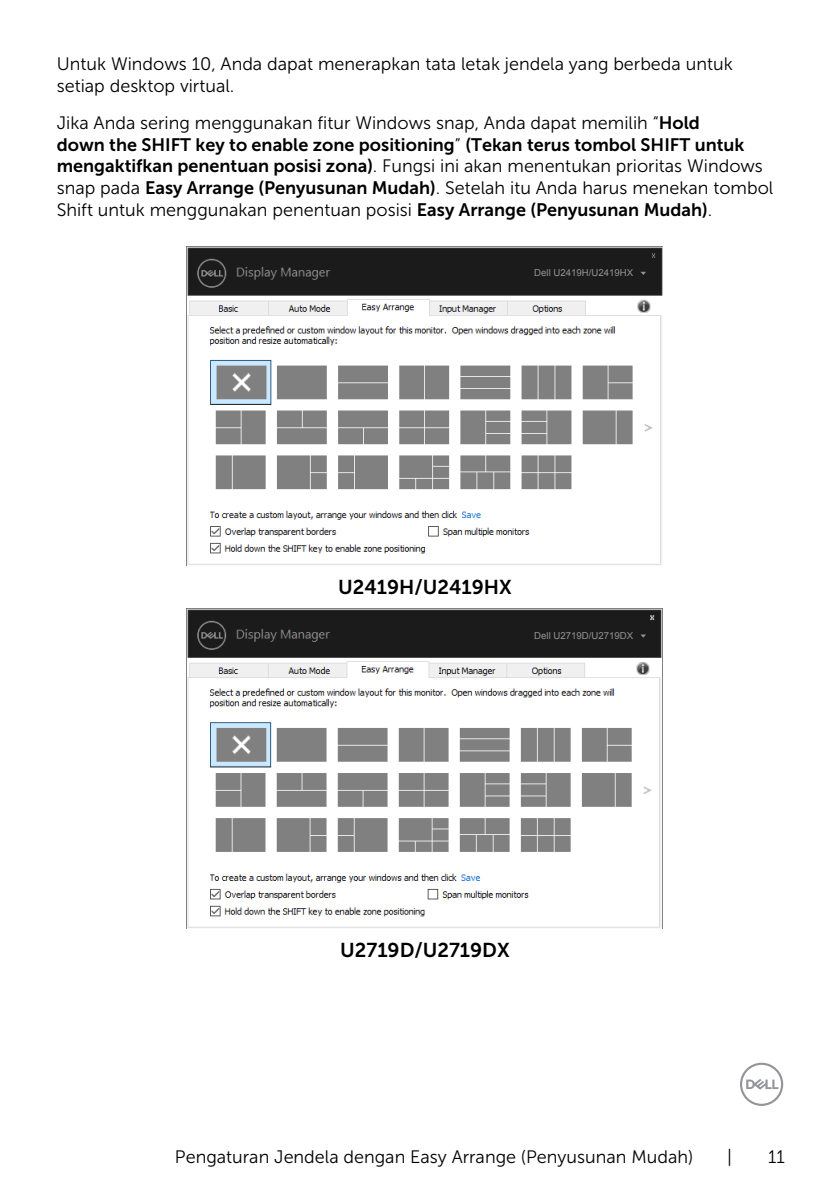
<style>
.page{position:relative;width:840px;height:1191px;background:#fff}
.page>*{position:absolute;margin:0;border:0;box-sizing:border-box;transform-origin:0 0}
.t1{font:20px "Museo Sans For Dell 700";color:#000}
.t2{font:18px/21.6px "Museo Sans For Dell 300";color:#000}
.t3{font:18px "Museo Sans For Dell 700";color:#000}
.t4{font:9.6px "Arial";color:#939393}
.s1{font-family:"Museo Sans For Dell 700"}
.s2{font-family:"Museo Sans For Dell 300"}
</style>
<div class="page">
<svg style="left:740px;top:1062px;width:42px;height:44px"></svg>
<img style="left:187px;top:246px;width:475px;height:319px">
<div style="left:531px;top:266px;width:116px;height:12px;background:#1b1b1b"></div>
<img style="left:187px;top:609px;width:475px;height:319px">
<div style="left:531px;top:629px;width:116px;height:11px;background:#1b1b1b"></div>
<svg style="left:640px;top:634px;width:5px;height:3px"></svg>
<p class="t2" style="left:57px;top:53px;width:677px">Untuk Windows 10, Anda dapat menerapkan tata letak jendela yang berbeda untuk setiap desktop virtual.</p>
<p class="t2" style="left:57px;top:112px;width:644px">Jika Anda sering menggunakan fitur Windows snap, Anda dapat memilih “<span class="s1">Hold</span></p>
<p class="t3" style="left:57px;top:134px;width:688px">down the SHIFT key to enable zone positioning<span class="s2">”</span> (Tekan terus tombol SHIFT untuk</p>
<p class="t2" style="left:57px;top:155px;width:717px"><span class="s1">mengaktifkan penentuan posisi zona)</span>. Fungsi ini akan menentukan prioritas Windows snap pada <span class="s1">Easy Arrange (Penyusunan Mudah)</span>. Setelah itu Anda harus menekan tombol<br>Shift untuk menggunakan penentuan posisi <span class="s1">Easy Arrange (Penyusunan Mudah)</span>.</p>
<p class="t4" style="left:534px;top:266px;width:100px">Dell U2419H/U2419HX</p>
<p class="t1" style="left:338px;top:576px;width:175px">U2419H/U2419HX</p>
<p class="t4" style="left:534px;top:629px;width:100px">Dell U2719D/U2719DX</p>
<p class="t1" style="left:340px;top:938px;width:171px">U2719D/U2719DX</p>
<p class="t2" style="left:175px;top:1145px;width:519px">Pengaturan Jendela dengan Easy Arrange (Penyusunan Mudah)</p>
<p class="t2" style="left:726px;top:1145px;width:6px">|</p>
<p class="t2" style="left:767px;top:1145px;width:18px">11</p>
</div>
